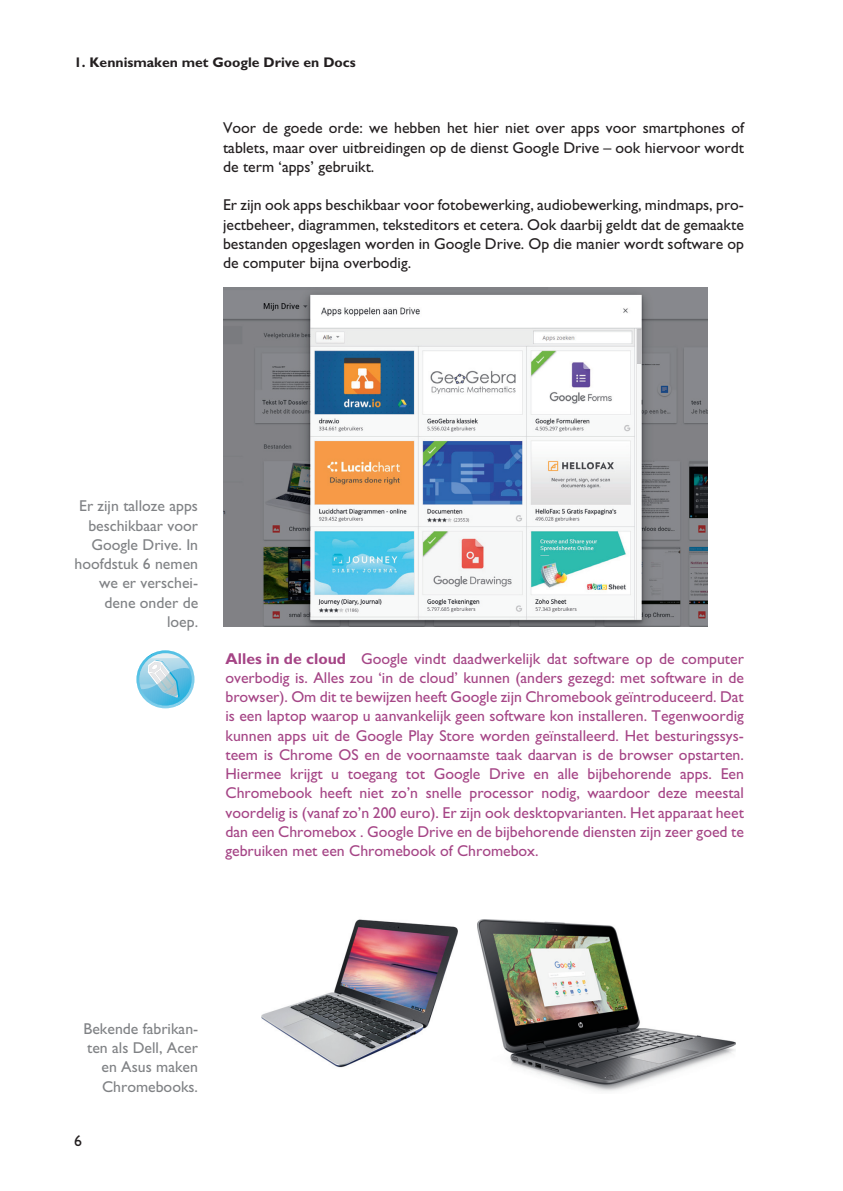
<style>
.page{position:relative;width:843px;height:1191px;background:#fff}
.page>*{position:absolute;margin:0;border:0;box-sizing:border-box;transform-origin:0 0}
.t1{font:15.75px/19.2px "Gill Sans";color:#a54586;text-align:justify}
.t2{font:15.75px/19.2px "Gill Sans";color:#231f20;text-align:justify}
.t3{font:15.75px/19.2px "Gill Sans";color:#808285;text-align:right}
.t4{font:700 14px "Gill Sans";color:#231f20}
.s1{font-weight:700}
</style>
<div class="page">
<img style="left:223px;top:287px;width:484px;height:340px">
<img style="left:477px;top:920px;width:259px;height:172px">
<img style="left:261px;top:919px;width:196px;height:149px">
<svg style="left:136px;top:650px;width:58px;height:58px"></svg>
<p class="t4" style="left:74px;top:57px;width:283px">1. Kennismaken met Google Drive en Docs</p>
<p class="t2" style="left:223px;top:120px;width:522px">Voor de goede orde: we hebben het hier niet over apps voor smartphones of tablets, maar over uitbreidingen op de dienst Google Drive – ook hiervoor wordt de term ‘apps’ gebruikt.</p>
<p class="t2" style="left:223px;top:197px;width:522px">Er zijn ook apps beschikbaar voor fotobewerking, audiobewerking, mindmaps, pro&shy;jectbeheer, diagrammen, teksteditors et cetera. Ook daarbij geldt dat de gemaakte bestanden opgeslagen worden in Google Drive. Op die manier wordt software op de computer bijna overbodig.</p>
<p class="t3" style="left:74px;top:498px;width:125px">Er zijn talloze apps beschikbaar voor<br>Google Drive. In hoofdstuk 6 nemen we er verschei&shy;dene onder de loep.</p>
<p class="t1" style="left:225px;top:650px;width:520px"><span class="s1">Alles in de cloud</span> Google vindt daadwerkelijk dat software op de computer overbodig is. Alles zou ‘in de cloud’ kunnen (anders gezegd: met software in de browser). Om dit te bewijzen heeft Google zijn Chromebook geïntroduceerd. Dat is een laptop waarop u aanvankelijk geen software kon installeren. Tegenwoordig kunnen apps uit de Google Play Store worden geïnstalleerd. Het besturingssys&shy;teem is Chrome OS en de voornaamste taak daarvan is de browser opstarten.<br>Hiermee krijgt u toegang tot Google Drive en alle bijbehorende apps. Een Chromebook heeft niet zo’n snelle processor nodig, waardoor deze meestal voordelig is (vanaf zo’n 200 euro). Er zijn ook desktopvarianten. Het apparaat heet dan een Chromebox . Google Drive en de bijbehorende diensten zijn zeer goed te gebruiken met een Chromebook of Chromebox.</p>
<p class="t3" style="left:84px;top:1021px;width:116px">Bekende fabrikan&shy;ten als Dell, Acer en Asus maken<br>Chromebooks.</p>
<p class="t2" style="left:74px;top:1133px;width:9px">6</p>
</div>
